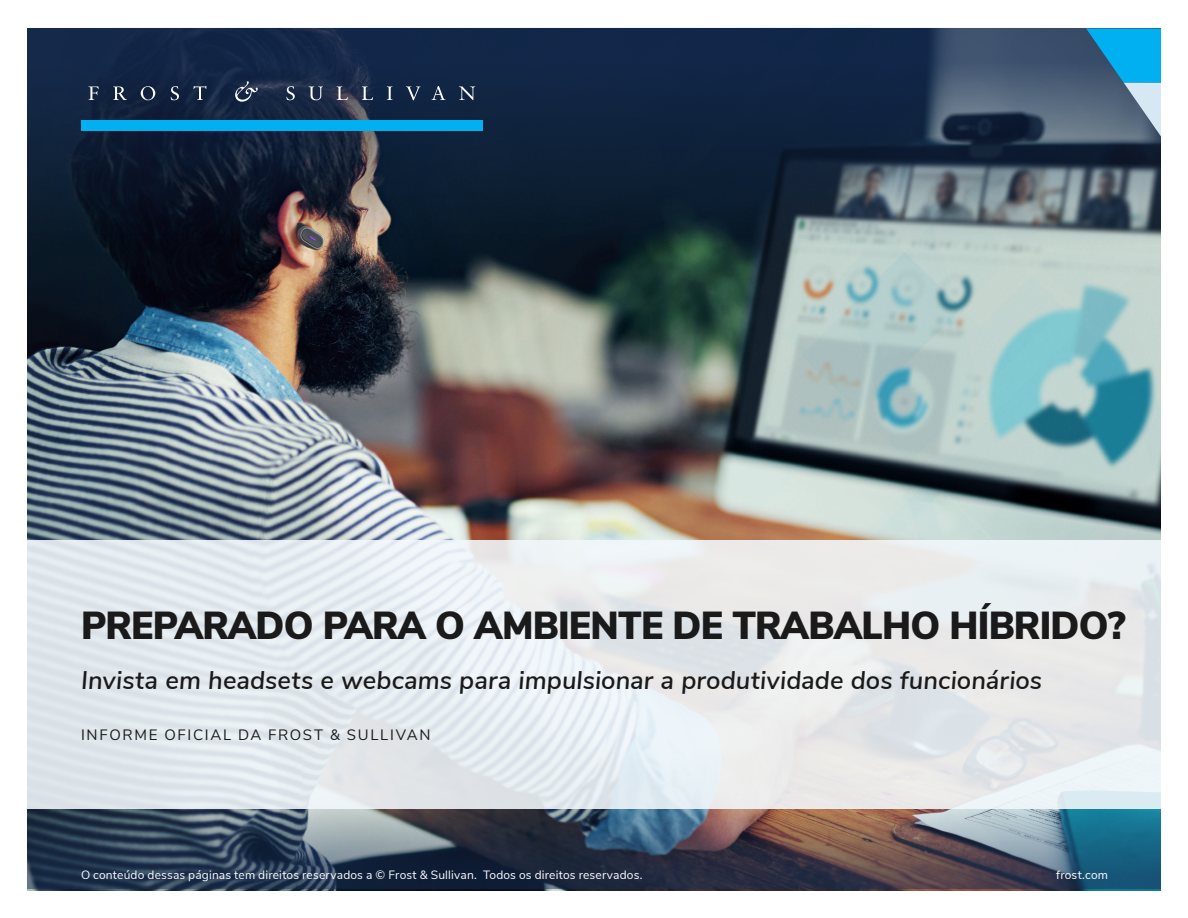
<style>
.page{position:relative;width:1188px;height:918px;background:#fff}
.page>*{position:absolute;margin:0;border:0;box-sizing:border-box;transform-origin:0 0}
.t1{font:900 39px "Nunito Sans";letter-spacing:-.02em;color:#1a1a1a;scale:.96 1}
.t2{font:italic 600 25.5px "Nunito Sans";color:#1a1a1a}
.t3{font:15px "Nunito Sans";letter-spacing:.115em;color:#1a1a1a}
.t4{font:12px "Nunito Sans";letter-spacing:.015em;color:#fff}
</style>
<div class="page">
<img style="left:27px;top:27px;width:1134px;height:864px">
<svg style="left:1086px;top:28px;width:75px;height:108px;background:#428fb4"></svg>
<svg style="left:89px;top:86px;width:10px;height:14px"></svg>
<svg style="left:113px;top:86px;width:14px;height:14px"></svg>
<svg style="left:141px;top:86px;width:14px;height:14px"></svg>
<svg style="left:171px;top:86px;width:8px;height:14px"></svg>
<svg style="left:194px;top:86px;width:12px;height:14px"></svg>
<svg style="left:286px;top:86px;width:9px;height:14px"></svg>
<svg style="left:309px;top:86px;width:14px;height:14px"></svg>
<svg style="left:337px;top:86px;width:11px;height:14px"></svg>
<svg style="left:362px;top:86px;width:11px;height:14px"></svg>
<svg style="left:387px;top:86px;width:6px;height:14px"></svg>
<svg style="left:406px;top:86px;width:14px;height:14px"></svg>
<svg style="left:432px;top:86px;width:13px;height:14px"></svg>
<svg style="left:459px;top:86px;width:16px;height:14px"></svg>
<svg style="left:235px;top:81px;width:23px;height:21px"></svg>
<div style="left:81px;top:121px;width:402px;height:10px;background:#00b0f0"></div>
<svg style="left:27px;top:541px;width:1134px;height:268px;background:#e5eaed"></svg>
<h1 class="t1" style="left:81px;top:597px;width:1090px">PREPARADO PARA O AMBIENTE DE TRABALHO HÍBRIDO?</h1>
<h2 class="t2" style="left:81px;top:661px;width:963px">Invista em headsets e webcams para impulsionar a produtividade dos funcionários</h2>
<p class="t3" style="left:81px;top:723px;width:351px">INFORME OFICIAL DA FROST &amp; SULLIVAN</p>
<p class="t4" style="left:81px;top:866px;width:563px">O conteúdo dessas páginas tem direitos reservados a © Frost &amp; Sullivan. Todos os direitos reservados.</p>
<p class="t4" style="left:1056px;top:866px;width:53px">frost.com</p>
</div>
